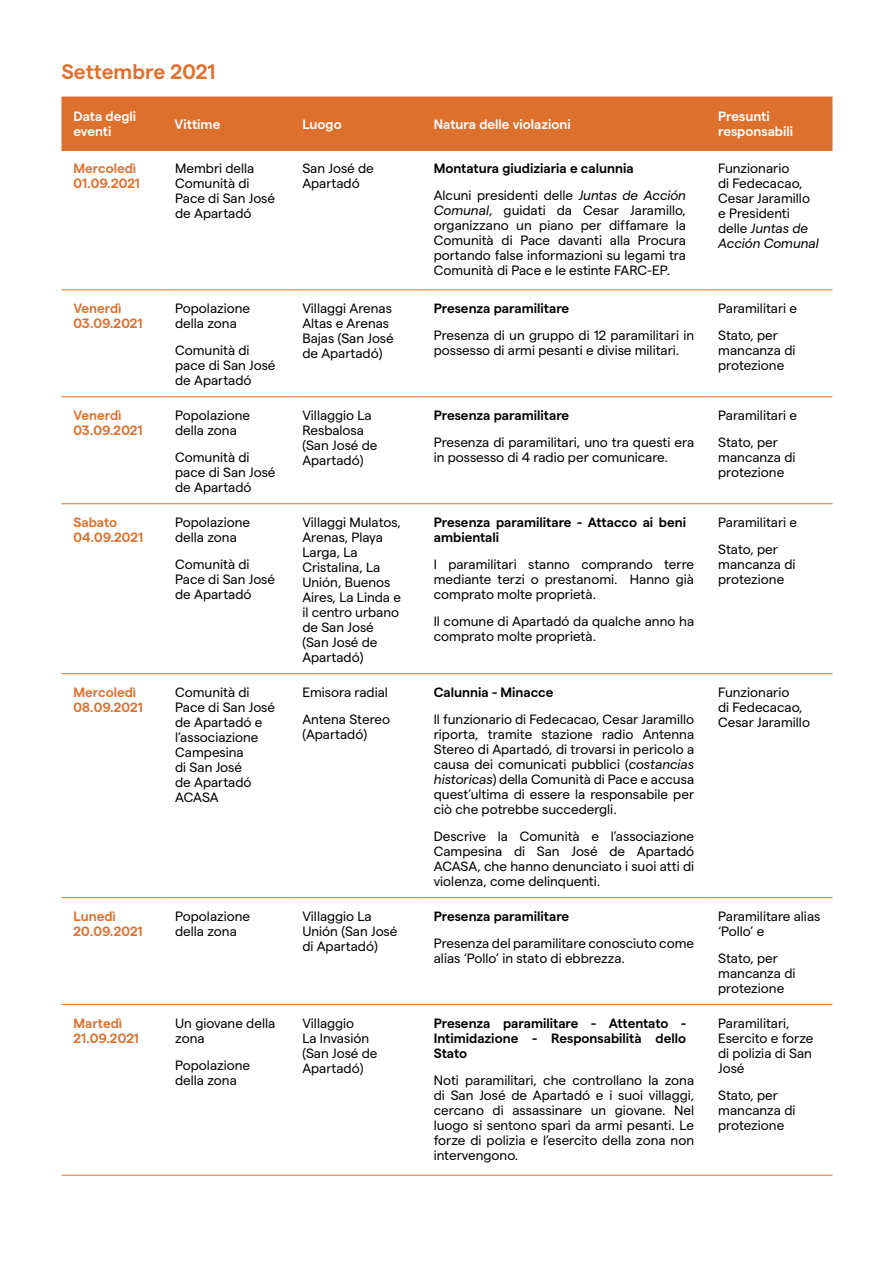
<style>
.page{position:relative;width:894px;height:1263px;background:#fff}
.page>*{position:absolute;margin:0;border:0;box-sizing:border-box;transform-origin:0 0}
.t1{font:600 21px "Matter";color:#dd702d}
.Paragrafo_elenco{font:13.5px/15px "Matter";color:#000}
.t2{font:600 13.5px/15px "Matter";color:#000}
.t3{font:600 13.5px/15px "Matter";color:#dd702d}
.t4{font:600 13.5px/15px "Matter";color:#fff}
.s1{font-style:italic}
</style>
<div class="page">
<div style="left:62px;top:97px;width:770px;height:53px;background:#dd702d"></div>
<hr style="left:62px;top:150px;width:101px;height:1px;background:#dd702d">
<hr style="left:163px;top:150px;width:127px;height:1px;background:#dd702d">
<hr style="left:290px;top:150px;width:132px;height:1px;background:#dd702d">
<hr style="left:422px;top:150px;width:284px;height:1px;background:#dd702d">
<hr style="left:706px;top:150px;width:126px;height:1px;background:#dd702d">
<hr style="left:62px;top:289px;width:101px;height:1px;background:#dd702d">
<hr style="left:163px;top:289px;width:127px;height:1px;background:#dd702d">
<hr style="left:290px;top:289px;width:132px;height:1px;background:#dd702d">
<hr style="left:422px;top:289px;width:284px;height:1px;background:#dd702d">
<hr style="left:706px;top:289px;width:126px;height:1px;background:#dd702d">
<hr style="left:62px;top:396px;width:101px;height:1px;background:#dd702d">
<hr style="left:163px;top:396px;width:127px;height:1px;background:#dd702d">
<hr style="left:290px;top:396px;width:132px;height:1px;background:#dd702d">
<hr style="left:422px;top:396px;width:284px;height:1px;background:#dd702d">
<hr style="left:706px;top:396px;width:126px;height:1px;background:#dd702d">
<hr style="left:62px;top:503px;width:101px;height:1px;background:#dd702d">
<hr style="left:163px;top:503px;width:127px;height:1px;background:#dd702d">
<hr style="left:290px;top:503px;width:132px;height:1px;background:#dd702d">
<hr style="left:422px;top:503px;width:284px;height:1px;background:#dd702d">
<hr style="left:706px;top:503px;width:126px;height:1px;background:#dd702d">
<hr style="left:62px;top:673px;width:101px;height:1px;background:#dd702d">
<hr style="left:163px;top:673px;width:127px;height:1px;background:#dd702d">
<hr style="left:290px;top:673px;width:132px;height:1px;background:#dd702d">
<hr style="left:422px;top:673px;width:284px;height:1px;background:#dd702d">
<hr style="left:706px;top:673px;width:126px;height:1px;background:#dd702d">
<hr style="left:62px;top:897px;width:101px;height:1px;background:#dd702d">
<hr style="left:163px;top:897px;width:127px;height:1px;background:#dd702d">
<hr style="left:290px;top:897px;width:132px;height:1px;background:#dd702d">
<hr style="left:422px;top:897px;width:284px;height:1px;background:#dd702d">
<hr style="left:706px;top:897px;width:126px;height:1px;background:#dd702d">
<hr style="left:62px;top:1004px;width:101px;height:1px;background:#dd702d">
<hr style="left:163px;top:1004px;width:127px;height:1px;background:#dd702d">
<hr style="left:290px;top:1004px;width:132px;height:1px;background:#dd702d">
<hr style="left:422px;top:1004px;width:284px;height:1px;background:#dd702d">
<hr style="left:706px;top:1004px;width:126px;height:1px;background:#dd702d">
<hr style="left:62px;top:1175px;width:101px;height:1px;background:#dd702d">
<hr style="left:163px;top:1175px;width:127px;height:1px;background:#dd702d">
<hr style="left:290px;top:1175px;width:132px;height:1px;background:#dd702d">
<hr style="left:422px;top:1175px;width:284px;height:1px;background:#dd702d">
<hr style="left:706px;top:1175px;width:126px;height:1px;background:#dd702d">
<p class="t1" style="left:62px;top:56px;width:156px">Settembre 2021</p>
<p class="t4" style="left:74px;top:108px;width:64px">Data degli eventi</p>
<p class="t4" style="left:175px;top:116px;width:47px">Vittime</p>
<p class="t4" style="left:302px;top:116px;width:41px">Luogo</p>
<p class="t4" style="left:434px;top:116px;width:139px">Natura delle violazioni</p>
<p class="t4" style="left:718px;top:108px;width:76px">Presunti responsabili</p>
<p class="t3" style="left:74px;top:160px;width:68px">Mercoledì<br>01.09.2021</p>
<p class="Paragrafo_elenco" style="left:175px;top:160px;width:101px">Membri della<br>Comunità di<br>Pace di San José de Apartadó</p>
<p class="Paragrafo_elenco" style="left:302px;top:160px;width:73px">San José de<br>Apartadó</p>
<p class="t2" style="left:434px;top:160px;width:201px">Montatura giudiziaria e calunnia</p>
<p class="Paragrafo_elenco" style="left:718px;top:160px;width:102px">Funzionario<br>di Fedecacao,<br>Cesar Jaramillo e Presidenti delle <span class="s1">Juntas de<br>Acción Comunal</span></p>
<p class="Paragrafo_elenco" style="left:434px;top:187px;width:254px;text-align:justify">Alcuni presidenti delle <span class="s1">Juntas de Acción Comunal</span>, guidati da Cesar Jaramillo, organizzano un piano per diffamare la Comunità di Pace davanti alla Procura portando false informazioni su legami tra Comunità di Pace e le estinte FARC-EP.</p>
<p class="t3" style="left:74px;top:299px;width:71px">Venerdì<br>03.09.2021</p>
<p class="Paragrafo_elenco" style="left:175px;top:299px;width:77px">Popolazione della zona</p>
<p class="Paragrafo_elenco" style="left:175px;top:341px;width:102px">Comunità di pace di San José de Apartadó</p>
<p class="t3" style="left:74px;top:406px;width:71px">Venerdì<br>03.09.2021</p>
<p class="Paragrafo_elenco" style="left:175px;top:406px;width:77px">Popolazione della zona</p>
<p class="Paragrafo_elenco" style="left:175px;top:448px;width:102px">Comunità di pace di San José de Apartadó</p>
<p class="t3" style="left:74px;top:513px;width:45px">Sabato</p>
<p class="t3" style="left:74px;top:528px;width:71px">04.09.2021</p>
<p class="Paragrafo_elenco" style="left:175px;top:513px;width:77px">Popolazione della zona</p>
<p class="Paragrafo_elenco" style="left:175px;top:555px;width:101px">Comunità di<br>Pace di San José de Apartadó</p>
<p class="Paragrafo_elenco" style="left:302px;top:299px;width:93px">Villaggi Arenas<br>Altas e Arenas<br>Bajas (San José de Apartadó)</p>
<p class="t2" style="left:434px;top:299px;width:137px">Presenza paramilitare</p>
<p class="Paragrafo_elenco" style="left:434px;top:326px;width:262px">Presenza di un gruppo di 12 paramilitari in possesso di armi pesanti e divise militari.</p>
<p class="Paragrafo_elenco" style="left:302px;top:406px;width:77px">Villaggio La<br>Resbalosa (San José de<br>Apartadó)</p>
<p class="t2" style="left:434px;top:406px;width:137px">Presenza paramilitare</p>
<p class="Paragrafo_elenco" style="left:434px;top:433px;width:262px">Presenza di paramilitari, uno tra questi era in possesso di 4 radio per comunicare.</p>
<p class="Paragrafo_elenco" style="left:302px;top:513px;width:100px">Villaggi Mulatos,<br>Arenas, Playa<br>Larga, La<br>Cristalina, La<br>Unión, Buenos<br>Aires, La Linda e il centro urbano de San José (San José de<br>Apartadó)</p>
<p class="t2" style="left:434px;top:513px;width:254px">Presenza paramilitare - Attacco ai beni ambientali</p>
<p class="Paragrafo_elenco" style="left:434px;top:555px;width:262px;text-align:justify">I paramilitari stanno comprando terre mediante terzi o prestanomi. Hanno già comprato molte proprietà.</p>
<p class="Paragrafo_elenco" style="left:434px;top:612px;width:262px">Il comune di Apartadó da qualche anno ha comprato molte proprietà.</p>
<p class="t3" style="left:74px;top:683px;width:71px">Mercoledì<br>08.09.2021</p>
<p class="Paragrafo_elenco" style="left:175px;top:683px;width:101px">Comunità di<br>Pace di San José de Apartadó e l’associazione<br>Campesina<br>di San José<br>de Apartadó<br>ACASA</p>
<p class="Paragrafo_elenco" style="left:302px;top:683px;width:87px">Emisora radial</p>
<p class="Paragrafo_elenco" style="left:302px;top:710px;width:89px">Antena Stereo (Apartadó)</p>
<p class="t2" style="left:434px;top:683px;width:121px">Calunnia - Minacce</p>
<p class="Paragrafo_elenco" style="left:434px;top:710px;width:262px;text-align:justify">Il funzionario di Fedecacao, Cesar Jaramillo riporta, tramite stazione radio Antenna Stereo di Apartadó, di trovarsi in pericolo a causa dei comunicati pubblici (<span class="s1">costancias historicas</span>) della Comunità di Pace e accusa quest’ultima di essere la responsabile per ciò che potrebbe succedergli.</p>
<p class="Paragrafo_elenco" style="left:434px;top:827px;width:262px;text-align:justify">Descrive la Comunità e l’associazione Campesina di San José de Apartadó ACASA, che hanno denunciato i suoi atti di violenza, come delinquenti.</p>
<p class="t3" style="left:74px;top:907px;width:71px">Lunedì<br>20.09.2021</p>
<p class="Paragrafo_elenco" style="left:175px;top:907px;width:77px">Popolazione della zona</p>
<p class="Paragrafo_elenco" style="left:302px;top:907px;width:97px">Villaggio La<br>Unión (San José di Apartadó)</p>
<p class="t2" style="left:434px;top:907px;width:137px">Presenza paramilitare</p>
<p class="Paragrafo_elenco" style="left:434px;top:934px;width:262px">Presenza del paramilitare conosciuto come alias ‘Pollo’ in stato di ebbrezza.</p>
<p class="t3" style="left:74px;top:1014px;width:67px">Martedì<br>21.09.2021</p>
<p class="Paragrafo_elenco" style="left:175px;top:1014px;width:102px">Un giovane della zona</p>
<p class="Paragrafo_elenco" style="left:175px;top:1056px;width:77px">Popolazione della zona</p>
<p class="Paragrafo_elenco" style="left:302px;top:1014px;width:77px">Villaggio<br>La Invasión (San José de<br>Apartadó)</p>
<p class="t2" style="left:434px;top:1014px;width:254px;text-align:justify">Presenza paramilitare - Attentato - Intimidazione - Responsabilità dello Stato</p>
<p class="Paragrafo_elenco" style="left:434px;top:1071px;width:262px;text-align:justify">Noti paramilitari, che controllano la zona di San José de Apartadó e i suoi villaggi, cercano di assassinare un giovane. Nel luogo si sentono spari da armi pesanti. Le forze di polizia e l’esercito della zona non intervengono.</p>
<p class="Paragrafo_elenco" style="left:718px;top:299px;width:80px">Paramilitari e</p>
<p class="Paragrafo_elenco" style="left:718px;top:326px;width:79px">Stato, per mancanza di protezione</p>
<p class="Paragrafo_elenco" style="left:718px;top:406px;width:80px">Paramilitari e</p>
<p class="Paragrafo_elenco" style="left:718px;top:433px;width:79px">Stato, per mancanza di protezione</p>
<p class="Paragrafo_elenco" style="left:718px;top:513px;width:80px">Paramilitari e</p>
<p class="Paragrafo_elenco" style="left:718px;top:540px;width:79px">Stato, per mancanza di protezione</p>
<p class="Paragrafo_elenco" style="left:718px;top:683px;width:93px">Funzionario<br>di Fedecacao,<br>Cesar Jaramillo</p>
<p class="Paragrafo_elenco" style="left:718px;top:907px;width:104px">Paramilitare alias ‘Pollo’ e</p>
<p class="Paragrafo_elenco" style="left:718px;top:949px;width:79px">Stato, per mancanza di protezione</p>
<p class="Paragrafo_elenco" style="left:718px;top:1014px;width:97px">Paramilitari,<br>Esercito e forze di polizia di San<br>José</p>
<p class="Paragrafo_elenco" style="left:718px;top:1086px;width:79px">Stato, per mancanza di protezione</p>
</div>
